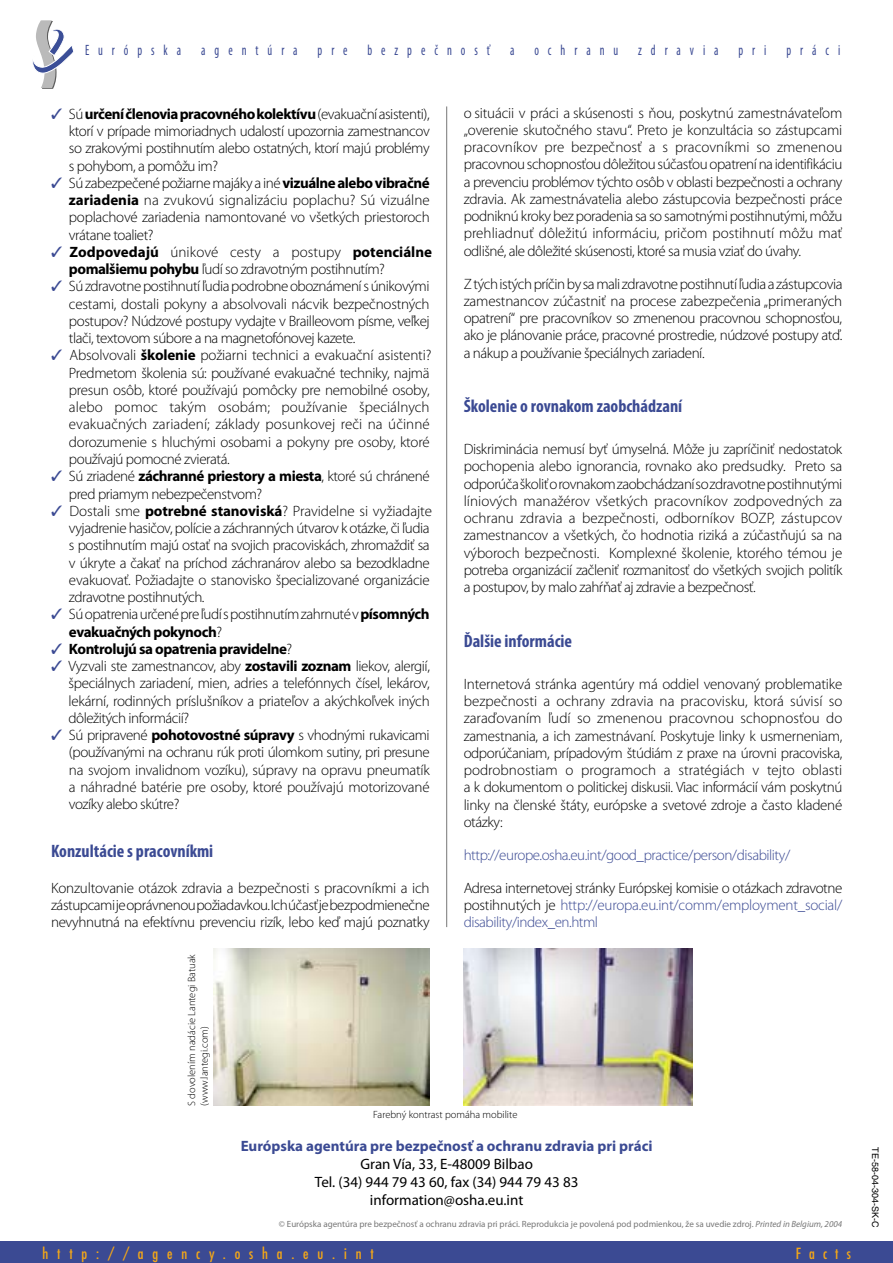
<style>
.page{position:relative;width:893px;height:1263px;background:#fff}
.page>*{position:absolute;margin:0;border:0;box-sizing:border-box;transform-origin:0 0}
.t1{font:700 condensed 18px "Myriad Pro";color:#3b4a93}
.t2{font:300 15px/17.2px "Myriad Pro";letter-spacing:-.03em;color:#000;text-align:justify}
.t3{font:15px/18px "Myriad Pro";color:#000;text-align:center}
.t4{font:300 15px "Myriad Pro";letter-spacing:-.03em;color:#3b4a93}
.t5{font:condensed 15px "Myriad Pro";letter-spacing:.75em;color:#3b4a93;scale:.8 1}
.t6{font:700 15px "Myriad Pro";color:#3b4a93}
.t7{font:condensed 15px "Futura";letter-spacing:.59em;color:#f4a717}
.t8{font:300 10.5px/12.6px "Myriad Pro";color:#000}
.t9{font:9px "Myriad Pro";color:#777}
.t10{font:9px "Helvetica";color:#000}
.s1{font-weight:700}
.s2{color:#3b4a93}
.s3{font-style:italic}
</style>
<div class="page">
<div style="left:0;top:1242px;width:892px;height:21px;background:#3b4a93"></div>
<svg style="left:32px;top:20px;width:42px;height:69px"></svg>
<hr style="left:446px;top:106px;width:1px;height:821px;background:#777">
<img style="left:213px;top:948px;width:216px;height:158px">
<img style="left:463px;top:948px;width:229px;height:158px">
<p class="t5" style="left:85px;top:44px;width:122px">Európska</p>
<p class="t5" style="left:201px;top:44px;width:122px">agentúra</p>
<p class="t5" style="left:317px;top:44px;width:39px">pre</p>
<p class="t5" style="left:367px;top:44px;width:155px">bezpečnosť</p>
<p class="t5" style="left:510px;top:44px;width:7px">a</p>
<p class="t5" style="left:534px;top:44px;width:106px">ochranu</p>
<p class="t5" style="left:638px;top:44px;width:102px">zdravia</p>
<p class="t5" style="left:738px;top:44px;width:36px">pri</p>
<p class="t5" style="left:786px;top:44px;width:69px">práci</p>
<p class="t2" style="left:68px;top:106px;width:365px;text-align:left">Sú <span class="s1">určení členovia pracovného kolektívu</span> (evakuační asistenti), ktorí v prípade mimoriadnych udalostí upozornia zamestnancov so zrakovými postihnutím alebo ostatných, ktorí majú problémy s pohybom, a pomôžu im?<br>Sú zabezpečené požiarne majáky a iné <span class="s1">vizuálne alebo vibračné zariadenia</span> na zvukovú signalizáciu poplachu? Sú vizuálne poplachové zariadenia namontované vo všetkých priestoroch vrátane toaliet?<br><span class="s1">Zodpovedajú</span> únikové cesty a postupy <span class="s1">potenciálne pomalšiemu pohybu</span> ľudí so zdravotným postihnutím?<br>Sú zdravotne postihnutí ľudia podrobne oboznámení s únikovými cestami, dostali pokyny a absolvovali nácvik bezpečnostných postupov? Núdzové postupy vydajte v Brailleovom písme, veľkej tlači, textovom súbore a na magnetofónovej kazete.<br>Absolvovali <span class="s1">školenie</span> požiarni technici a evakuační asistenti?<br>Predmetom školenia sú: používané evakuačné techniky, najmä presun osôb, ktoré používajú pomôcky pre nemobilné osoby, alebo pomoc takým osobám; používanie špeciálnych evakuačných zariadení; základy posunkovej reči na účinné dorozumenie s hluchými osobami a pokyny pre osoby, ktoré používajú pomocné zvieratá.<br>Sú zriadené <span class="s1">záchranné priestory a miesta</span>, ktoré sú chránené pred priamym nebezpečenstvom?<br>Dostali sme <span class="s1">potrebné stanoviská</span>? Pravidelne si vyžiadajte vyjadrenie hasičov, polície a záchranných útvarov k otázke, či ľudia s postihnutím majú ostať na svojich pracoviskách, zhromaždiť sa v úkryte a čakať na príchod záchranárov alebo sa bezodkladne evakuovať. Požiadajte o stanovisko špecializované organizácie zdravotne postihnutých.<br>Sú opatrenia určené pre ľudí s postihnutím zahrnuté v <span class="s1">písomných evakuačných pokynoch</span>?<br><span class="s1">Kontrolujú sa opatrenia pravidelne</span>?<br>Vyzvali ste zamestnancov, aby <span class="s1">zostavili zoznam</span> liekov, alergií, špeciálnych zariadení, mien, adries a telefónnych čísel, lekárov, lekární, rodinných príslušníkov a priateľov a akýchkoľvek iných dôležitých informácií?<br>Sú pripravené <span class="s1">pohotovostné súpravy</span> s vhodnými rukavicami (používanými na ochranu rúk proti úlomkom sutiny, pri presune na svojom invalidnom vozíku), súpravy na opravu pneumatík a náhradné batérie pre osoby, ktoré používajú motorizované vozíky alebo skútre?</p>
<p class="t1" style="left:51px;top:845px;width:164px">Konzultácie s pracovníkmi</p>
<p class="t2" style="left:51px;top:880px;width:380px">Konzultovanie otázok zdravia a bezpečnosti s pracovníkmi a ich zástupcami je oprávnenou požiadavkou. Ich účasť je bezpodmienečne nevyhnutná na efektívnu prevenciu rizík, lebo keď majú poznatky</p>
<p class="t8" style="left:186px;top:1106px;width:153px;rotate:-90deg">S dovolením nadácie Lantegi Batuak (www.lantegi.com)</p>
<p class="t2" style="left:463px;top:105px;width:380px">o situácii v práci a skúsenosti s ňou, poskytnú zamestnávateľom „overenie skutočného stavu“. Preto je konzultácia so zástupcami pracovníkov pre bezpečnosť a s pracovníkmi so zmenenou pracovnou schopnosťou dôležitou súčasťou opatrení na identifikáciu a prevenciu problémov týchto osôb v oblasti bezpečnosti a ochrany zdravia. Ak zamestnávatelia alebo zástupcovia bezpečnosti práce podniknú kroky bez poradenia sa so samotnými postihnutými, môžu prehliadnuť dôležitú informáciu, pričom postihnutí môžu mať odlišné, ale dôležité skúsenosti, ktoré sa musia vziať do úvahy.</p>
<p class="t2" style="left:463px;top:276px;width:380px">Z tých istých príčin by sa mali zdravotne postihnutí ľudia a zástupcovia zamestnancov zúčastniť na procese zabezpečenia „primeraných opatrení“ pre pracovníkov so zmenenou pracovnou schopnosťou, ako je plánovanie práce, pracovné prostredie, núdzové postupy atď. a nákup a používanie špeciálnych zariadení.</p>
<p class="t1" style="left:463px;top:400px;width:220px">Školenie o rovnakom zaobchádzaní</p>
<p class="t2" style="left:463px;top:442px;width:380px">Diskriminácia nemusí byť úmyselná. Môže ju zapríčiniť nedostatok pochopenia alebo ignorancia, rovnako ako predsudky. Preto sa odporúča školiť o rovnakom zaobchádzaní so zdravotne postihnutými líniových manažérov všetkých pracovníkov zodpovedných za ochranu zdravia a bezpečnosti, odborníkov BOZP, zástupcov zamestnancov a všetkých, čo hodnotia riziká a zúčastňujú sa na výboroch bezpečnosti. Komplexné školenie, ktorého témou je potreba organizácií začleniť rozmanitosť do všetkých svojich politík a postupov, by malo zahŕňať aj zdravie a bezpečnosť.</p>
<p class="t1" style="left:463px;top:634px;width:110px">Ďalšie informácie</p>
<p class="t2" style="left:463px;top:676px;width:380px">Internetová stránka agentúry má oddiel venovaný problematike bezpečnosti a ochrany zdravia na pracovisku, ktorá súvisí so zaraďovaním ľudí so zmenenou pracovnou schopnosťou do zamestnania, a ich zamestnávaní. Poskytuje linky k usmerneniam, odporúčaniam, prípadovým štúdiám z praxe na úrovni pracoviska, podrobnostiam o programoch a stratégiách v tejto oblasti a k dokumentom o politickej diskusii. Viac informácií vám poskytnú linky na členské štáty, európske a svetové zdroje a často kladené otázky:</p>
<p class="t4" style="left:463px;top:849px;width:328px">http://europe.osha.eu.int/good_practice/person/disability/</p>
<p class="t2" style="left:463px;top:880px;width:380px">Adresa internetovej stránky Európskej komisie o otázkach zdravotne postihnutých je <span class="s2">http://europa.eu.int/comm/employment_social/ disability/index_en.html</span></p>
<p class="t8" style="left:373px;top:1109px;width:146px">Farebný kontrast pomáha mobilite</p>
<p class="t6" style="left:241px;top:1140px;width:413px">Európska agentúra pre bezpečnosť a ochranu zdravia pri práci</p>
<p class="t3" style="left:315px;top:1156px;width:265px">Gran Vía, 33, E-48009 Bilbao<br>Tel. (34) 944 79 43 60, fax (34) 944 79 43 83 information@osha.eu.int</p>
<p class="t9" style="left:279px;top:1221px;width:565px">© Európska agentúra pre bezpečnosť a ochranu zdravia pri práci. Reprodukcia je povolená pod podmienkou, že sa uvedie zdroj. <span class="s3">Printed in Belgium, 2004</span></p>
<p class="t7" style="left:43px;top:1247px;width:333px">http://agency.osha.eu.int</p>
<p class="t7" style="left:796px;top:1247px;width:56px">Facts</p>
<p class="t10" style="left:878px;top:1147px;width:82px;rotate:90deg">TE-58-04-304-SK-C</p>
</div>
